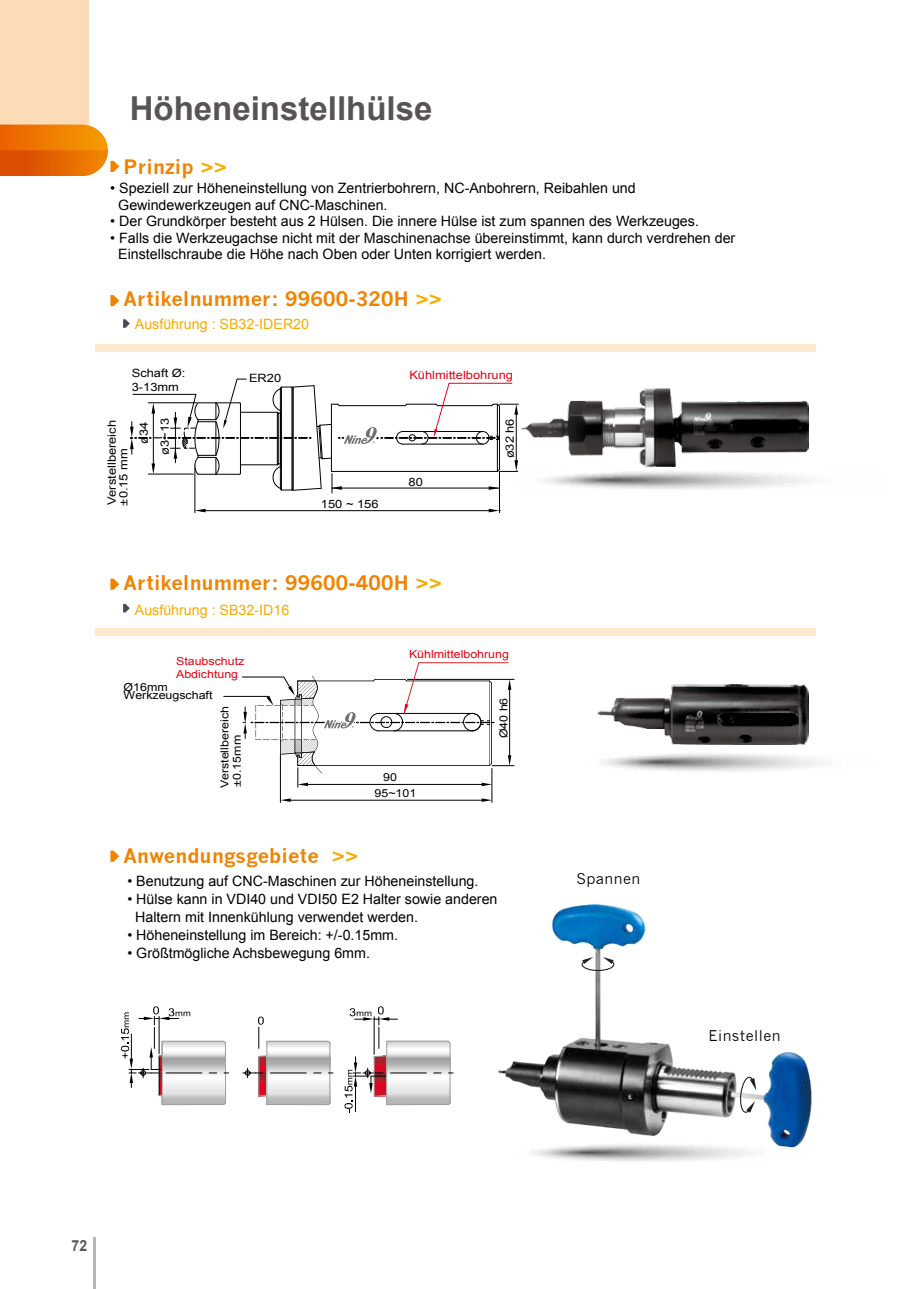
<style>
.page{position:relative;width:906px;height:1289px;background:#fff}
.page>*{position:absolute;margin:0;border:0;box-sizing:border-box;transform-origin:0 0}
.t1{font:700 33px "Arial";color:#585453}
.t2{font:700 19.5px "News Gothic";letter-spacing:.01em;color:#f08300}
.t3{font:700 15.3px "Arial";color:#595757;scale:.92 1}
.t4{font:14.4px "News Gothic";letter-spacing:.03em;color:#000}
.t5{font:14.25px/16.5px "Arial";color:#000}
.t6{font:14.25px "Arial";color:#f7ab00}
.t7{font:11.4px/11.7px "Arial";color:#000;scale:1.12 1}
.t8{font:11.4px "Arial";color:#e60012;scale:1.12 1}
.t9{font:11.1px/15.9px "Arial";color:#000;scale:1.12 1}
.t10{font:11.1px/13.2px "Arial";color:#e60012;scale:1.12 1}
.s1{color:#f7ab00}
</style>
<div class="page">
<div style="left:0;top:0;width:88px;height:133px;background:#fcdcb7"></div>
<hr style="left:94px;top:1237px;width:2px;height:51px;background:#b5b6b6">
<svg style="left:0;top:125px;width:119px;height:51px;background:#ec8220"></svg>
<svg style="left:110px;top:850px;width:9px;height:11px"></svg>
<img style="left:498px;top:904px;width:314px;height:237px">
<svg style="left:581px;top:956px;width:34px;height:15px"></svg>
<svg style="left:739px;top:1076px;width:17px;height:36px"></svg>
<svg style="left:242px;top:1016px;width:91px;height:89px"></svg>
<svg style="left:121px;top:1006px;width:108px;height:99px"></svg>
<svg style="left:344px;top:1006px;width:109px;height:107px"></svg>
<svg style="left:110px;top:295px;width:9px;height:11px"></svg>
<svg style="left:123px;top:319px;width:7px;height:9px"></svg>
<img style="left:521px;top:389px;width:288px;height:77px">
<hr style="left:194px;top:468px;width:1px;height:45px;background:#000">
<hr style="left:499px;top:471px;width:1px;height:42px;background:#000">
<hr style="left:200px;top:510px;width:294px;height:1px;background:#000">
<svg style="left:195px;top:509px;width:11px;height:3px"></svg>
<svg style="left:489px;top:509px;width:10px;height:3px"></svg>
<svg style="left:130px;top:378px;width:388px;height:115px"></svg>
<div style="left:96px;top:344px;width:720px;height:7px;background:#fde8d0"></div>
<svg style="left:110px;top:578px;width:9px;height:11px"></svg>
<svg style="left:123px;top:604px;width:7px;height:8px"></svg>
<svg style="left:281px;top:798px;width:10px;height:3px"></svg>
<svg style="left:482px;top:798px;width:9px;height:3px"></svg>
<hr style="left:280px;top:754px;width:1px;height:48px;background:#000">
<hr style="left:491px;top:768px;width:1px;height:34px;background:#000">
<hr style="left:287px;top:799px;width:198px;height:1px;background:#000">
<svg style="left:223px;top:662px;width:291px;height:125px"></svg>
<img style="left:598px;top:684px;width:211px;height:60px">
<div style="left:96px;top:628px;width:720px;height:7px;background:#fde8d0"></div>
<img style="left:544px;top:471px;width:268px;height:19px">
<img style="left:600px;top:753px;width:224px;height:19px">
<img style="left:530px;top:1141px;width:272px;height:21px">
<h1 class="t1" style="left:130px;top:86px;width:304px">Höheneinstellhülse</h1>
<h2 class="t2" style="left:124px;top:154px;width:105px">Prinzip <span class="s1">&gt;&gt;</span></h2>
<p class="t5" style="left:118px;top:180px;width:519px;text-indent:-8px">• Speziell zur Höheneinstellung von Zentrierbohrern, NC-Anbohrern, Reibahlen und<br>Gewindewerkzeugen auf CNC-Maschinen.</p>
<p class="t5" style="left:110px;top:213px;width:590px">• Der Grundkörper besteht aus 2 Hülsen. Die innere Hülse ist zum spannen des Werkzeuges.</p>
<p class="t5" style="left:118px;top:230px;width:618px;text-indent:-8px">• Falls die Werkzeugachse nicht mit der Maschinenachse übereinstimmt, kann durch verdrehen der<br>Einstellschraube die Höhe nach Oben oder Unten korrigiert werden.</p>
<h2 class="t2" style="left:124px;top:287px;width:320px">Artikelnummer: 99600-320H <span class="s1">&gt;&gt;</span></h2>
<p class="t6" style="left:135px;top:314px;width:176px">Ausführung : SB32-IDER20</p>
<p class="t7" style="left:132px;top:366px;width:49px;line-height:13.8px">Schaft Ø:<br>3-13mm</p>
<p class="t7" style="left:249px;top:372px;width:30px">ER20</p>
<p class="t8" style="left:409px;top:367px;width:94px">Kühlmittelbohrung</p>
<p class="t7" style="left:106px;top:505px;width:78px;rotate:-90deg">Verstellbereich ±0.15 mm</p>
<p class="t7" style="left:138px;top:443px;width:21px;rotate:-90deg">ø34</p>
<p class="t7" style="left:159px;top:455px;width:34px;rotate:-90deg">ø3~13</p>
<p class="t7" style="left:321px;top:498px;width:53px">150 ~ 156</p>
<p class="t7" style="left:408px;top:476px;width:14px">80</p>
<p class="t7" style="left:504px;top:458px;width:37px;rotate:-90deg">ø32 h6</p>
<h2 class="t2" style="left:124px;top:570px;width:320px">Artikelnummer: 99600-400H <span class="s1">&gt;&gt;</span></h2>
<p class="t6" style="left:135px;top:600px;width:156px">Ausführung : SB32-ID16</p>
<p class="t10" style="left:176px;top:654px;width:62px">Staubschutz<br>Abdichtung</p>
<p class="t9" style="left:218px;top:788px;width:75px;line-height:12.3px;rotate:-90deg">Verstellbereich ±0.15mm</p>
<p class="t9" style="left:124px;top:683px;width:81px;line-height:8.6px">Ø16mm<br>Werkzeugschaft</p>
<p class="t10" style="left:409px;top:647px;width:91px">Kühlmittelbohrung</p>
<p class="t9" style="left:374px;top:769px;width:39px;text-indent:9px">90<br>95~101</p>
<p class="t9" style="left:496px;top:738px;width:38px;rotate:-90deg">Ø40 h6</p>
<h2 class="t2" style="left:124px;top:844px;width:236px">Anwendungsgebiete <span class="s1">&gt;&gt;</span></h2>
<p class="t5" style="left:127px;top:873px;width:353px">• Benutzung auf CNC-Maschinen zur Höheneinstellung.</p>
<p class="t5" style="left:135px;top:890px;width:364px;line-height:18px;text-indent:-8px">• Hülse kann in VDI40 und VDI50 E2 Halter sowie anderen<br>Haltern mit Innenkühlung verwendet werden.</p>
<p class="t5" style="left:127px;top:927px;width:272px">• Höheneinstellung im Bereich: +/-0.15mm.</p>
<p class="t5" style="left:127px;top:945px;width:244px">• Größtmögliche Achsbewegung 6mm.</p>
<p class="t4" style="left:576px;top:870px;width:65px">Spannen</p>
<p class="t4" style="left:708px;top:1027px;width:74px">Einstellen</p>
<p class="t3" style="left:72px;top:1235px;width:18px">72</p>
</div>
